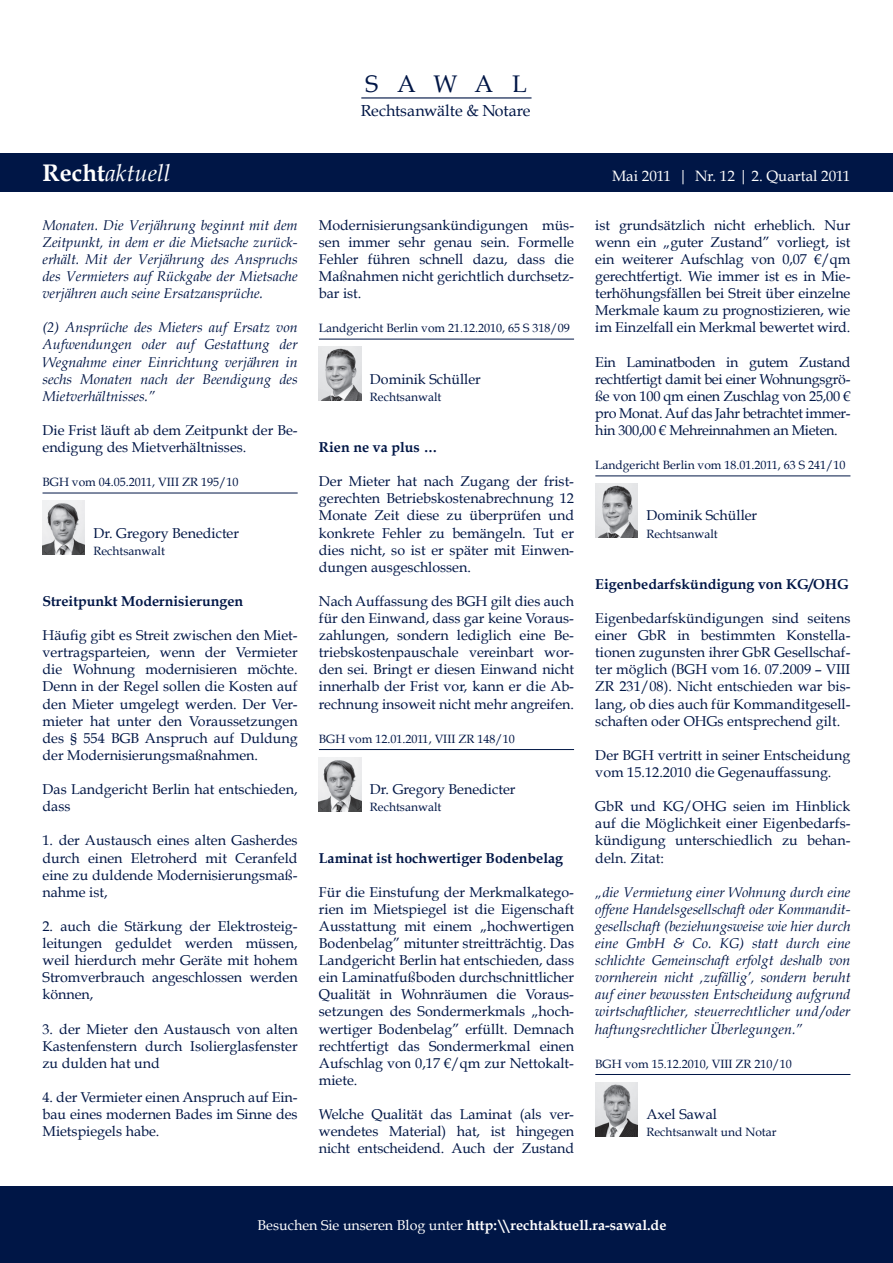
<style>
.page{position:relative;width:893px;height:1263px;background:#fff}
.page>*{position:absolute;margin:0;border:0;box-sizing:border-box;transform-origin:0 0}
.t1{font:italic 24px "Book Antiqua";color:#fff}
.t2{font:24px "Book Antiqua";letter-spacing:.765em;color:#001646}
.t3{font:16.05px "Book Antiqua";letter-spacing:-.01em;color:#001646}
.t4{font:15px "Book Antiqua";color:#fff}
.t5{font:14.25px/17.1px "Book Antiqua";color:#001646;text-align:justify}
.t6{font:italic 14.25px/17.1px "Book Antiqua";color:#001646;text-align:justify}
.t7{font:700 14.25px "Book Antiqua";color:#001646}
.t8{font:700 14.25px "Book Antiqua";color:#fff}
.t9{font:12px "Book Antiqua";color:#001646}
.s1{font-weight:700;font-style:normal}
.s2{font-weight:400}
</style>
<div class="page">
<div style="left:0;top:153px;width:893px;height:38px;background:#001646"></div>
<div style="left:0;top:1186px;width:893px;height:77px;background:#001646"></div>
<hr style="left:361px;top:97px;width:170px;height:2px;background:#001646">
<hr style="left:43px;top:493px;width:255px;height:1px;background:#001646">
<img style="left:43px;top:501px;width:42px;height:54px">
<hr style="left:319px;top:339px;width:255px;height:1px;background:#001646">
<hr style="left:319px;top:749px;width:255px;height:1px;background:#001646">
<img style="left:319px;top:347px;width:42px;height:54px">
<img style="left:319px;top:757px;width:42px;height:54px">
<hr style="left:595px;top:475px;width:255px;height:1px;background:#001646">
<hr style="left:595px;top:1074px;width:255px;height:1px;background:#001646">
<img style="left:595px;top:483px;width:42px;height:54px">
<img style="left:595px;top:1082px;width:42px;height:54px">
<h1 class="t2" style="left:365px;top:69px;width:163px">sawal</h1>
<p class="t3" style="left:361px;top:100px;width:171px">Rechtsanwälte &amp; Notare</p>
<h1 class="t1" style="left:43px;top:159px;width:129px"><span class="s1">Recht</span>aktuell</h1>
<p class="t4" style="left:612px;top:167px;width:240px">Mai 2011 | Nr. 12 | 2. Quartal 2011</p>
<p class="t6" style="left:43px;top:217px;width:257px">Monaten. Die Verjährung beginnt mit dem Zeitpunkt, in dem er die Mietsache zurück&shy;erhält. Mit der Verjährung des Anspruchs des Vermieters auf Rückgabe der Mietsache verjähren auch seine Ersatzansprüche.</p>
<p class="t6" style="left:43px;top:319px;width:257px">(2) Ansprüche des Mieters auf Ersatz von Aufwendungen oder auf Gestattung der Wegnahme einer Einrichtung verjähren in sechs Monaten nach der Beendigung des Mietverhältnisses.”</p>
<p class="t5" style="left:43px;top:422px;width:257px">Die Frist läuft ab dem Zeitpunkt der Be&shy;endigung des Mietverhältnisses.</p>
<p class="t9" style="left:43px;top:475px;width:197px">BGH vom 04.05.2011, VIII ZR 195/10</p>
<p class="t5" style="left:94px;top:524px;width:147px">Dr. Gregory Benedicter</p>
<p class="t9" style="left:94px;top:543px;width:73px">Rechtsanwalt</p>
<p class="t7" style="left:43px;top:593px;width:202px">Streitpunkt Modernisierungen</p>
<p class="t5" style="left:43px;top:627px;width:257px">Häufig gibt es Streit zwischen den Miet&shy;vertragsparteien, wenn der Vermieter die Wohnung modernisieren möchte.<br>Denn in der Regel sollen die Kosten auf den Mieter umgelegt werden. Der Ver&shy;mieter hat unter den Voraussetzungen des § 554 BGB Anspruch auf Duldung der Modernisierungsmaßnahmen.</p>
<p class="t5" style="left:43px;top:781px;width:257px">Das Landgericht Berlin hat entschieden, dass</p>
<p class="t5" style="left:43px;top:832px;width:257px">1. der Austausch eines alten Gasherdes durch einen Eletroherd mit Ceranfeld eine zu duldende Modernisierungsmaß&shy;nahme ist,</p>
<p class="t5" style="left:43px;top:917px;width:257px">2. auch die Stärkung der Elektrosteig&shy;leitungen geduldet werden müssen, weil hierdurch mehr Geräte mit hohem Stromverbrauch angeschlossen werden können,</p>
<p class="t5" style="left:43px;top:1020px;width:257px">3. der Mieter den Austausch von alten Kastenfenstern durch Isolierglasfenster zu dulden hat und</p>
<p class="t5" style="left:43px;top:1088px;width:257px">4. der Vermieter einen Anspruch auf Ein&shy;bau eines modernen Bades im Sinne des Mietspiegels habe.</p>
<p class="t5" style="left:319px;top:216px;width:257px">Modernisierungsankündigungen müs&shy;sen immer sehr genau sein. Formelle Fehler führen schnell dazu, dass die Maßnahmen nicht gerichtlich durchsetz&shy;bar ist.</p>
<p class="t9" style="left:319px;top:321px;width:252px">Landgericht Berlin vom 21.12.2010, 65 S 318/09</p>
<p class="t5" style="left:370px;top:370px;width:112px">Dominik Schüller</p>
<p class="t9" style="left:370px;top:389px;width:73px">Rechtsanwalt</p>
<p class="t7" style="left:319px;top:439px;width:120px">Rien ne va plus …</p>
<p class="t5" style="left:319px;top:473px;width:257px">Der Mieter hat nach Zugang der frist&shy;gerechten Betriebskostenabrechnung 12<br>Monate Zeit diese zu überprüfen und konkrete Fehler zu bemängeln. Tut er dies nicht, so ist er später mit Einwen&shy;dungen ausgeschlossen.</p>
<p class="t5" style="left:319px;top:593px;width:257px">Nach Auffassung des BGH gilt dies auch für den Einwand, dass gar keine Voraus&shy;zahlungen, sondern lediglich eine Be&shy;triebskostenpauschale vereinbart wor&shy;den sei. Bringt er diesen Einwand nicht innerhalb der Frist vor, kann er die Ab&shy;rechnung insoweit nicht mehr angreifen.</p>
<p class="t9" style="left:319px;top:731px;width:197px">BGH vom 12.01.2011, VIII ZR 148/10</p>
<p class="t5" style="left:370px;top:781px;width:147px">Dr. Gregory Benedicter</p>
<p class="t9" style="left:370px;top:800px;width:73px">Rechtsanwalt</p>
<p class="t7" style="left:319px;top:849px;width:246px">Laminat ist hochwertiger Bodenbelag</p>
<p class="t5" style="left:319px;top:883px;width:257px">Für die Einstufung der Merkmalkatego&shy;rien im Mietspiegel ist die Eigenschaft Ausstattung mit einem „hochwertigen Bodenbelag” mitunter streitträchtig. Das Landgericht Berlin hat entschieden, dass ein Laminatfußboden durchschnittlicher Qualität in Wohnräumen die Voraus&shy;setzungen des Sondermerkmals „hoch&shy;wertiger Bodenbelag” erfüllt. Demnach rechtfertigt das Sondermerkmal einen Aufschlag von 0,17 €/qm zur Nettokalt&shy;miete.</p>
<p class="t5" style="left:319px;top:1106px;width:257px">Welche Qualität das Laminat (als ver&shy;wendetes Material) hat, ist hingegen nicht entscheidend. Auch der Zustand</p>
<p class="t5" style="left:595px;top:216px;width:257px">ist grundsätzlich nicht erheblich. Nur wenn ein „guter Zustand” vorliegt, ist ein weiterer Aufschlag von 0,07 €/qm gerechtfertigt. Wie immer ist es in Mie&shy;terhöhungsfällen bei Streit über einzelne Merkmale kaum zu prognostizieren, wie im Einzelfall ein Merkmal bewertet wird.</p>
<p class="t5" style="left:595px;top:353px;width:257px">Ein Laminatboden in gutem Zustand rechtfertigt damit bei einer Wohnungsgrö&shy;ße von 100 qm einen Zuschlag von 25,00 € pro Monat. Auf das Jahr betrachtet immer&shy;hin 300,00 € Mehreinnahmen an Mieten.</p>
<p class="t9" style="left:595px;top:458px;width:252px">Landgericht Berlin vom 18.01.2011, 63 S 241/10</p>
<p class="t5" style="left:646px;top:507px;width:112px">Dominik Schüller</p>
<p class="t9" style="left:646px;top:526px;width:73px">Rechtsanwalt</p>
<p class="t7" style="left:595px;top:576px;width:255px">Eigenbedarfskündigung von KG/OHG</p>
<p class="t5" style="left:595px;top:610px;width:257px">Eigenbedarfskündigungen sind seitens einer GbR in bestimmten Konstella&shy;tionen zugunsten ihrer GbR Gesellschaf&shy;ter möglich (BGH vom 16. 07.2009 – VIII ZR 231/08). Nicht entschieden war bis&shy;lang, ob dies auch für Kommanditgesell&shy;schaften oder OHGs entsprechend gilt.</p>
<p class="t5" style="left:595px;top:746px;width:257px">Der BGH vertritt in seiner Entscheidung vom 15.12.2010 die Gegenauffassung.</p>
<p class="t5" style="left:595px;top:798px;width:257px">GbR und KG/OHG seien im Hinblick auf die Möglichkeit einer Eigenbedarfs&shy;kündigung unterschiedlich zu behan&shy;deln. Zitat:</p>
<p class="t6" style="left:595px;top:883px;width:257px">„die Vermietung einer Wohnung durch eine offene Handelsgesellschaft oder Kommandit&shy;gesellschaft (beziehungsweise wie hier durch eine GmbH &amp; Co. KG) statt durch eine schlichte Gemeinschaft erfolgt deshalb von vornherein nicht ‚zufällig’, sondern beruht auf einer bewussten Entscheidung aufgrund wirtschaftlicher, steuerrechtlicher und/oder haftungsrechtlicher Überlegungen.”</p>
<p class="t9" style="left:595px;top:1056px;width:198px">BGH vom 15.12.2010, VIII ZR 210/10</p>
<p class="t5" style="left:595px;top:1106px;width:22px">A</p>
<p class="t5" style="left:657px;top:1106px;width:61px">xel Sawal</p>
<p class="t9" style="left:646px;top:1124px;width:132px">Rechtsanwalt und Notar</p>
<p class="t8" style="left:258px;top:1217px;width:410px"><span class="s2">Besuchen Sie unseren Blog unter</span> http:\\rechtaktuell.ra-sawal.de</p>
</div>
